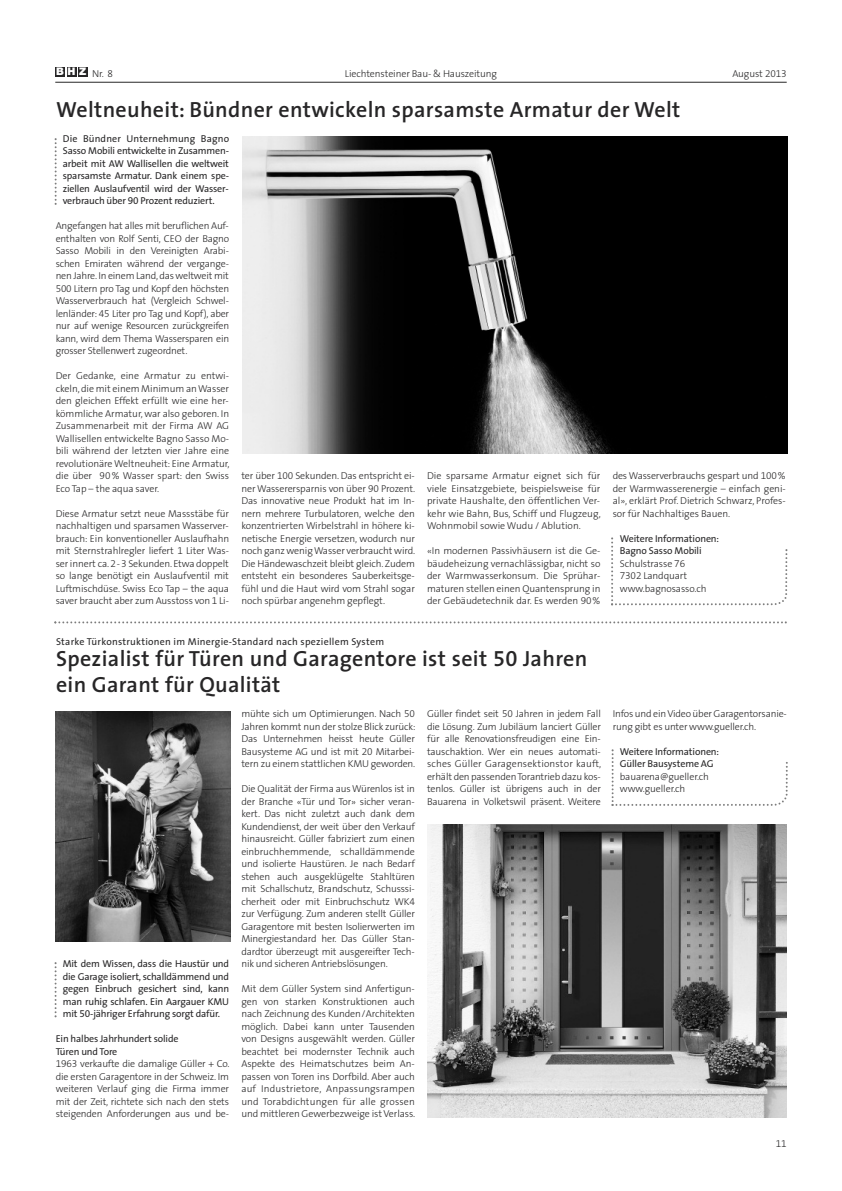
<style>
.page{position:relative;width:842px;height:1191px;background:#fff}
.page>*{position:absolute;margin:0;border:0;box-sizing:border-box;transform-origin:0 0}
.t1{font:600 22px/26px "The Sans";letter-spacing:.015em;color:#272627}
.t2{font:900 10.5px "Helvetica Neue";color:#fff}
.t3{font:300 10px/12.5px "The Sans";letter-spacing:-.015em;color:#272627;text-align:justify}
.t4{font:10px/12.5px "The Sans";letter-spacing:-.015em;color:#272627;text-align:justify}
.t5{font:10px "The Sans";letter-spacing:.025em;color:#272627}
.t6{font:10px "The Sans Light Expert";color:#272627}
.s1{font-family:"The Sans Light Expert";font-weight:400}
.s2{font-family:"The Sans Expert"}
.s3{font-weight:400}
.s4{font-family:"The Sans Semi Bold Expert";font-weight:400}
</style>
<div class="page">
<div style="left:56px;top:67px;width:9px;height:10px;background:#272627"></div>
<div style="left:67px;top:67px;width:10px;height:10px;background:#272627"></div>
<div style="left:78px;top:67px;width:10px;height:10px;background:#272627"></div>
<hr style="left:55px;top:82px;width:732px;height:1px;background:#272627">
<svg style="left:54px;top:621px;width:733px;height:2px"></svg>
<img style="left:427px;top:824px;width:359px;height:293px">
<img style="left:56px;top:711px;width:174px;height:230px">
<svg style="left:611px;top:749px;width:177px;height:57px"></svg>
<svg style="left:55px;top:138px;width:2px;height:67px"></svg>
<img style="left:242px;top:136px;width:546px;height:318px">
<svg style="left:55px;top:962px;width:2px;height:55px"></svg>
<div style="left:777px;top:732px;width:27px;height:28px;background:#fff"></div>
<svg style="left:611px;top:537px;width:177px;height:69px"></svg>
<p class="t2" style="left:56px;top:68px;width:58px">BHZ <sub>Nr.</sub><sub>8</sub></p>
<p class="t3" style="left:345px;top:68px;width:154px">Liechtensteiner Bau- &amp; Hauszeitung</p>
<p class="t3" style="left:732px;top:68px;width:56px">August <span class="s1">2013</span></p>
<h1 class="t1" style="left:56px;top:99px;width:626px">Weltneuheit: Bündner entwickeln sparsamste Armatur der Welt</h1>
<p class="t4" style="left:63px;top:133px;width:168px">Die Bündner Unternehmung Bagno Sasso Mobili entwickelte in Zusammen&shy;arbeit mit AW Wallisellen die weltweit sparsamste Armatur. Dank einem spe&shy;ziellen Auslaufventil wird der Wasser&shy;verbrauch über <span class="s2">90</span> Prozent reduziert.</p>
<p class="t3" style="left:56px;top:221px;width:175px">Angefangen hat alles mit beruflichen Auf&shy;enthalten von Rolf Senti, CEO der Bagno Sasso Mobili in den Vereinigten Arabi&shy;schen Emiraten während der vergange&shy;nen Jahre.In einem Land,das weltweit mit <span class="s1">500</span> Litern pro Tag und Kopf den höchsten Wasserverbrauch hat (Vergleich Schwel&shy;lenländer: <span class="s1">45</span> Liter pro Tag und Kopf), aber nur auf wenige Resourcen zurückgreifen kann, wird dem Thema Wassersparen ein grosser Stellenwert zugeordnet.</p>
<p class="t3" style="left:56px;top:371px;width:175px">Der Gedanke, eine Armatur zu entwi&shy;ckeln,die mit einem Minimum anWasser den gleichen Effekt erfüllt wie eine her&shy;kömmliche Armatur,war also geboren. In Zusammenarbeit mit der Firma AW AG Wallisellen entwickelte Bagno Sasso Mo&shy;bili während der letzten vier Jahre eine revolutionäre Weltneuheit: Eine Armatur, die über <span class="s1">90</span>% Wasser spart: den Swiss Eco Tap – the aqua saver.</p>
<p class="t3" style="left:56px;top:508px;width:175px">Diese Armatur setzt neue Massstäbe für nachhaltigen und sparsamen Wasserver&shy;brauch: Ein konventioneller Auslaufhahn mit Sternstrahlregler liefert <span class="s1">1</span> Liter Was&shy;ser innert ca.<span class="s1">2</span>-<span class="s1">3</span> Sekunden.Etwa doppelt so lange benötigt ein Auslaufventil mit Luftmischdüse. Swiss Eco Tap – the aqua saver braucht aber zum Ausstoss von <span class="s1">1</span> Li-</p>
<p class="t3" style="left:241px;top:471px;width:175px">ter über <span class="s1">100</span> Sekunden. Das entspricht ei&shy;ner Wasserersparnis von über <span class="s1">90</span> Prozent.<br>Das innovative neue Produkt hat im In&shy;nern mehrere Turbulatoren, welche den konzentrierten Wirbelstrahl in höhere ki&shy;netische Energie versetzen, wodurch nur noch ganz wenigWasser verbraucht wird.<br>Die Händewaschzeit bleibt gleich. Zudem entsteht ein besonderes Sauberkeitsge&shy;fühl und die Haut wird vom Strahl sogar noch spürbar angenehm gepflegt.</p>
<p class="t3" style="left:427px;top:471px;width:175px">Die sparsame Armatur eignet sich für viele Einsatzgebiete, beispielsweise für private Haushalte, den öffentlichen Ver&shy;kehr wie Bahn, Bus, Schiff und Flugzeug, Wohnmobil sowie Wudu / Ablution.</p>
<p class="t3" style="left:613px;top:471px;width:175px">des Wasserverbrauchs gespart und <span class="s1">100</span>% der Warmwasserenergie – einfach geni&shy;al», erklärt Prof. Dietrich Schwarz, Profes&shy;sor für Nachhaltiges Bauen.</p>
<p class="t3" style="left:620px;top:533px;width:101px;text-align:left"><span class="s3">Weitere Informationen:<br>Bagno Sasso Mobili<br></span>Schulstrasse <span class="s1">76<br>7302</span> Landquart www.bagnosasso.ch</p>
<p class="t3" style="left:427px;top:546px;width:175px">«In modernen Passivhäusern ist die Ge&shy;bäudeheizung vernachlässigbar, nicht so der Warmwasserkonsum. Die Sprühar&shy;maturen stellen einen Quantensprung in der Gebäudetechnik dar. Es werden <span class="s1">90</span>%</p>
<p class="t5" style="left:56px;top:638px;width:330px">Starke Türkonstruktionen im Minergie-Standard nach speziellem System</p>
<h1 class="t1" style="left:56px;top:648px;width:533px">Spezialist für Türen und Garagentore ist seit <span class="s4">50</span> Jahren ein Garant für Qualität</h1>
<p class="t4" style="left:63px;top:958px;width:168px">Mit dem Wissen, dass die Haustür und die Garage isoliert, schalldämmend und gegen Einbruch gesichert sind, kann man ruhig schlafen. Ein Aargauer KMU mit <span class="s2">50</span>-jähriger Erfahrung sorgt dafür.</p>
<p class="t3" style="left:56px;top:1033px;width:175px;text-align:left"><span class="s3">Ein halbes Jahrhundert solide<br>Türen und Tore<br></span><span class="s1">1963</span> verkaufte die damalige Güller + Co. die ersten Garagentore in der Schweiz. Im weiteren Verlauf ging die Firma immer mit der Zeit, richtete sich nach den stets steigenden Anforderungen aus und be-</p>
<p class="t3" style="left:241px;top:708px;width:176px">mühte sich um Optimierungen. Nach <span class="s1">50<br></span>Jahren kommt nun der stolze Blick zurück:<br>Das Unternehmen heisst heute Güller Bausysteme AG und ist mit <span class="s1">20</span> Mitarbei&shy;tern zu einem stattlichen KMU geworden.</p>
<p class="t3" style="left:241px;top:783px;width:175px">Die Qualität der Firma aus Würenlos ist in der Branche «Tür und Tor» sicher veran&shy;kert. Das nicht zuletzt auch dank dem Kundendienst, der weit über den Verkauf hinausreicht. Güller fabriziert zum einen einbruchhemmende, schalldämmende und isolierte Haustüren. Je nach Bedarf stehen auch ausgeklügelte Stahltüren mit Schallschutz, Brandschutz, Schusssi&shy;cherheit oder mit Einbruchschutz WK<span class="s1">4 </span>zur Verfügung. Zum anderen stellt Güller Garagentore mit besten Isolierwerten im Minergiestandard her. Das Güller Stan&shy;dardtor überzeugt mit ausgereifter Tech&shy;nik und sicheren Antriebslösungen.</p>
<p class="t3" style="left:241px;top:983px;width:175px">Mit dem Güller System sind Anfertigun&shy;gen von starken Konstruktionen auch nach Zeichnung des Kunden/Architekten möglich. Dabei kann unter Tausenden von Designs ausgewählt werden. Güller beachtet bei modernster Technik auch Aspekte des Heimatschutzes beim An&shy;passen von Toren ins Dorfbild. Aber auch auf Industrietore, Anpassungsrampen und Torabdichtungen für alle grossen und mittleren Gewerbezweige ist Verlass.</p>
<p class="t3" style="left:427px;top:708px;width:176px">Güller findet seit <span class="s1">50</span> Jahren in jedem Fall die Lösung. Zum Jubiläum lanciert Güller für alle Renovationsfreudigen eine Ein&shy;tauschaktion. Wer ein neues automati&shy;sches Güller Garagensektionstor kauft, erhält den passendenTorantrieb dazu kos&shy;tenlos. Güller ist übrigens auch in der Bauarena in Volketswil präsent. Weitere</p>
<p class="t3" style="left:613px;top:708px;width:176px">Infos und einVideo über Garagentorsanie&shy;rung gibt es unter www.gueller.ch.</p>
<p class="t4" style="left:620px;top:746px;width:101px">Weitere Informationen:<br>Güller Bausysteme AG</p>
<p class="t3" style="left:620px;top:771px;width:91px">bauarena@gueller.ch www.gueller.ch</p>
<p class="t6" style="left:776px;top:1140px;width:12px">11</p>
</div>
